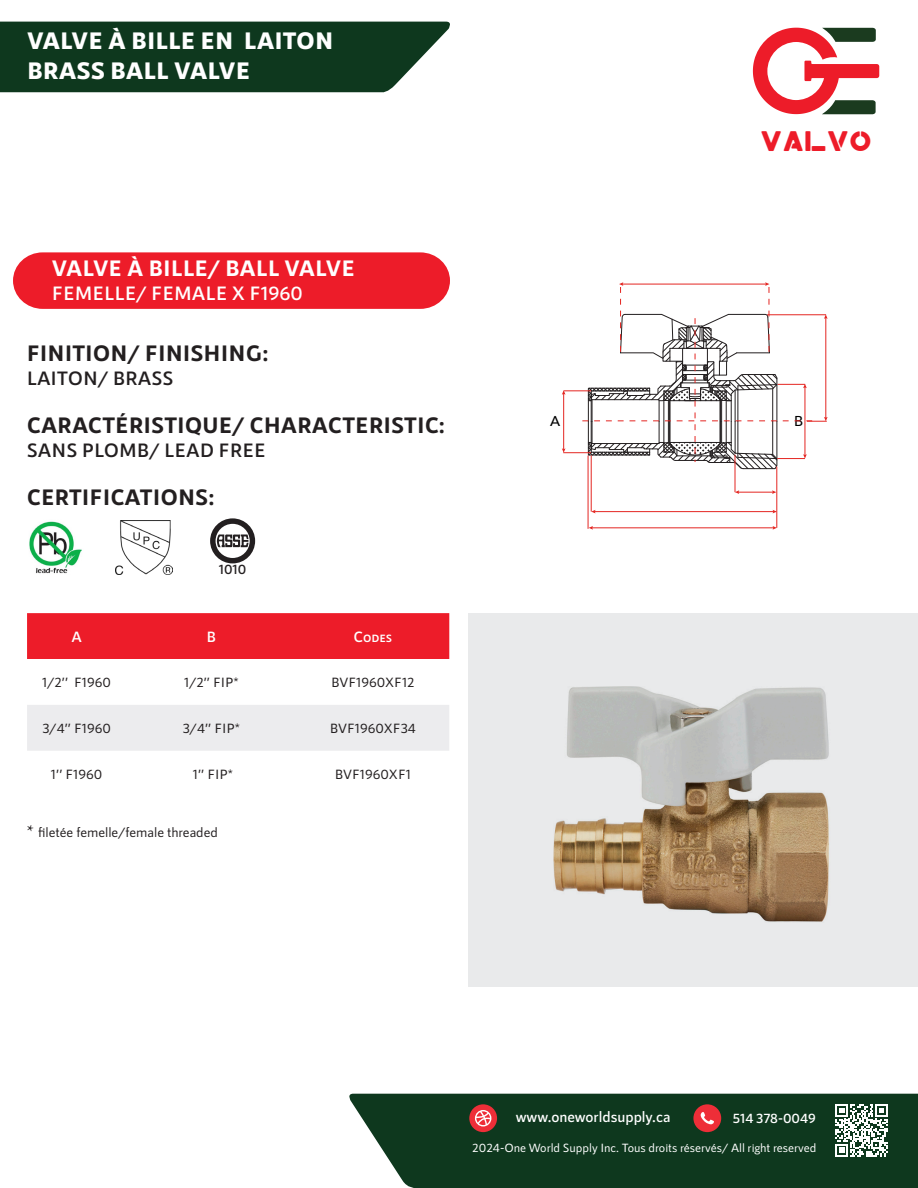
<style>
.page{position:relative;width:918px;height:1188px;background:#fff}
.page>*{position:absolute;margin:0;border:0;box-sizing:border-box;transform-origin:0 0}
.t1{font:29.4px "Ichiji Two";color:#ed1c29}
.t2{font:800 24px "RNS Sanz SC";color:#fff}
.t3{font:700 22.5px "RNS Sanz SC";color:#231f20}
.t4{font:700 22.5px "RNS Sanz SC";color:#fff}
.t5{font:600 19.5px "RNS Sanz SC";color:#231f20}
.t6{font:600 19.5px "RNS Sanz SC";color:#fff}
.t7{font:600 15px "RNS Sanz";color:#fff}
.t8{font:600 15px "RNS Sanz SC";color:#fff}
.t9{font:500 14.25px "Avenir";color:#000}
.Style_de_paragraphe_1{font:500 13.5px "RNS Sanz";color:#231f20}
.t10{font:600 13.5px "RNS Sanz";color:#fff}
.t11{font:600 13.5px "RNS Sanz SC";color:#231f20}
.t12{font:500 12px "RNS Sanz";color:#fff}
.s1{font-family:"Minion Pro";font-weight:400;font-size:18px}
</style>
<div class="page">
<div style="left:349px;top:1094px;width:569px;height:94px;background:#0e381e"></div>
<div style="left:469px;top:1104px;width:28px;height:28px;background:#ee2e38;border-radius:50%"></div>
<svg style="left:475px;top:1110px;width:16px;height:17px"></svg>
<div style="left:693px;top:1104px;width:28px;height:28px;background:#ee2e38;border-radius:50%"></div>
<svg style="left:701px;top:1112px;width:13px;height:13px"></svg>
<svg style="left:836px;top:1104px;width:52px;height:52px"></svg>
<svg style="left:753px;top:28px;width:126px;height:86px"></svg>
<svg style="left:0;top:22px;width:450px;height:71px;background:#1f462e"></svg>
<div style="left:468px;top:613px;width:450px;height:374px;background:#e9eaeb"></div>
<img style="left:553px;top:686px;width:276px;height:236px">
<svg style="left:562px;top:282px;width:266px;height:188px"></svg>
<hr style="left:594px;top:511px;width:180px;height:1px;background:#e42622">
<hr style="left:592px;top:528px;width:182px;height:1px;background:#e42622">
<svg style="left:589px;top:526px;width:4px;height:4px"></svg>
<svg style="left:773px;top:526px;width:4px;height:4px"></svg>
<hr style="left:777px;top:467px;width:1px;height:61px;background:#e42622">
<hr style="left:588px;top:456px;width:1px;height:73px;background:#e42622">
<hr style="left:591px;top:455px;width:1px;height:57px;background:#e42622">
<hr style="left:735px;top:455px;width:1px;height:37px;background:#e42622">
<hr style="left:738px;top:492px;width:35px;height:1px;background:#e42622">
<svg style="left:735px;top:490px;width:4px;height:4px"></svg>
<svg style="left:772px;top:490px;width:4px;height:4px"></svg>
<svg style="left:27px;top:613px;width:422px;height:138px"></svg>
<img style="left:116px;top:520px;width:56px;height:55px">
<img style="left:29px;top:521px;width:53px;height:53px">
<svg style="left:210px;top:518px;width:45px;height:45px"></svg>
<div style="left:13px;top:252px;width:437px;height:57px;background:#ed1c29"></div>
<p class="t2" style="left:27px;top:26px;width:308px">VALVE À BILLE EN LAITON</p>
<p class="t2" style="left:27px;top:56px;width:225px">BRASS BALL VALVE</p>
<p class="t4" style="left:52px;top:255px;width:305px">VALVE À BILLE/ BALL VALVE</p>
<p class="t6" style="left:52px;top:282px;width:253px">FEMELLE/ FEMALE X F1960</p>
<p class="t3" style="left:27px;top:340px;width:243px">FINITION/ FINISHING:</p>
<p class="t5" style="left:27px;top:367px;width:148px">LAITON/ BRASS</p>
<p class="t3" style="left:27px;top:412px;width:420px">CARACTÉRISTIQUE/ CHARACTERISTIC:</p>
<p class="t5" style="left:27px;top:439px;width:241px">SANS PLOMB/ LEAD FREE</p>
<p class="t3" style="left:27px;top:484px;width:189px">CERTIFICATIONS:</p>
<p class="t11" style="left:219px;top:562px;width:29px">1010</p>
<p class="t8" style="left:71px;top:628px;width:12px">A</p>
<p class="t8" style="left:207px;top:628px;width:11px">B</p>
<p class="t8" style="left:354px;top:628px;width:40px">Codes</p>
<p class="Style_de_paragraphe_1" style="left:42px;top:675px;width:70px">1/2’’ F1960</p>
<p class="Style_de_paragraphe_1" style="left:184px;top:675px;width:56px">1/2’’ FIP*</p>
<p class="Style_de_paragraphe_1" style="left:331px;top:675px;width:85px">BVF1960XF12</p>
<p class="Style_de_paragraphe_1" style="left:42px;top:721px;width:70px">3/4’’ F1960</p>
<p class="Style_de_paragraphe_1" style="left:183px;top:721px;width:59px">3/4’’ FIP*</p>
<p class="Style_de_paragraphe_1" style="left:330px;top:721px;width:88px">BVF1960XF34</p>
<p class="Style_de_paragraphe_1" style="left:51px;top:766px;width:53px">1’’ F1960</p>
<p class="Style_de_paragraphe_1" style="left:193px;top:766px;width:42px">1’’ FIP*</p>
<p class="Style_de_paragraphe_1" style="left:335px;top:766px;width:78px">BVF1960XF1</p>
<p class="Style_de_paragraphe_1" style="left:27px;top:824px;width:193px"><span class="s1">*</span> filetée femelle/female threaded</p>
<h1 class="t1" style="left:760px;top:128px;width:113px">VALVO</h1>
<p class="t9" style="left:550px;top:409px;width:12px">A</p>
<p class="t9" style="left:794px;top:409px;width:11px">B</p>
<p class="t7" style="left:516px;top:1108px;width:156px">www.oneworldsupply.ca</p>
<p class="t10" style="left:733px;top:1110px;width:85px">514 378-0049</p>
<p class="t12" style="left:472px;top:1141px;width:346px">2024-One World Supply Inc. Tous droits réservés/ All right reserved</p>
</div>
